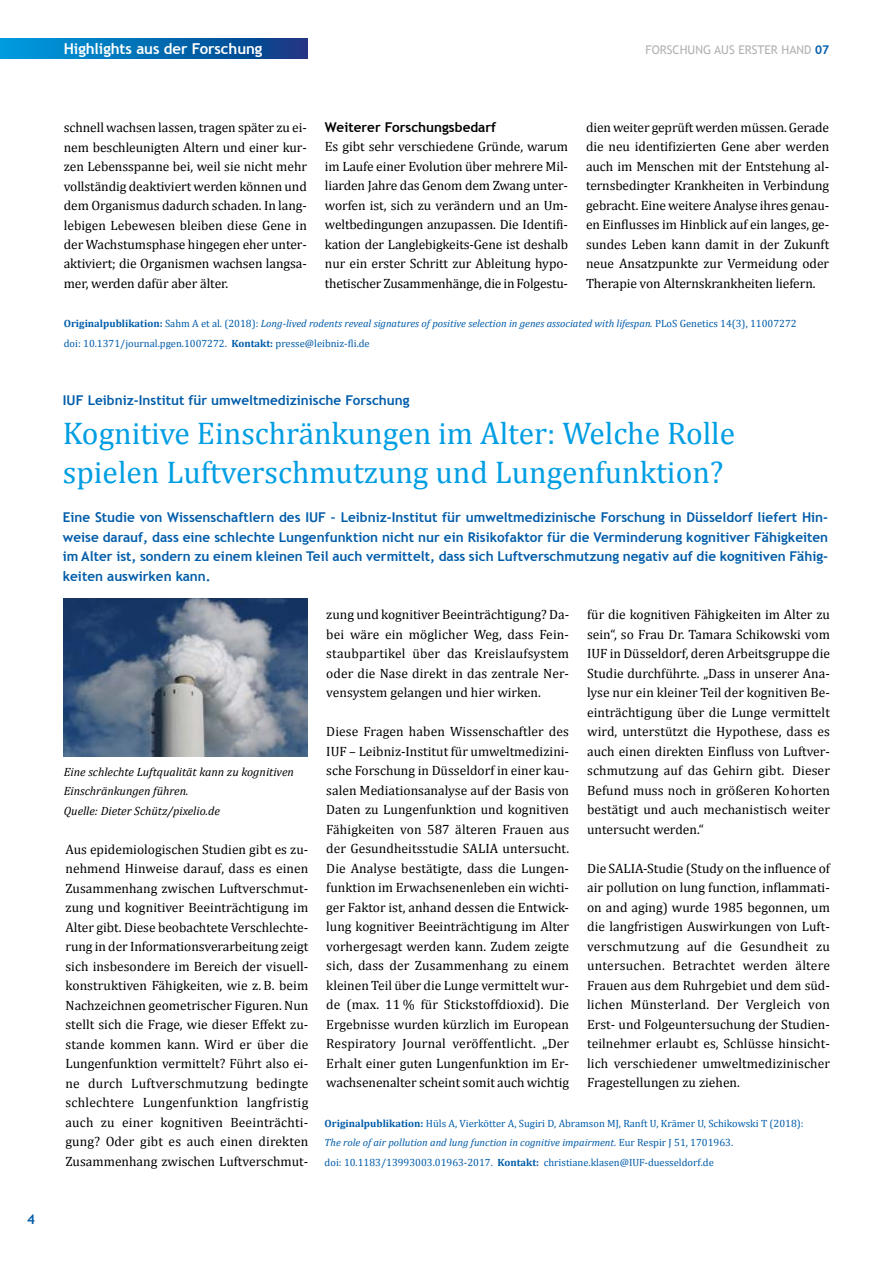
<style>
.page{position:relative;width:893px;height:1263px;background:#fff}
.page>*{position:absolute;margin:0;border:0;box-sizing:border-box;transform-origin:0 0}
.t1{font:31.5px/39px "Cambria";color:#009ee3}
.t2{font:700 15px "Trebuchet MS";letter-spacing:-.005em;color:#fff}
.t3{font:13.5px/19.5px "Cambria";letter-spacing:-.005em;color:#000;text-align:justify}
.t4{font:700 13.5px/19.5px "Trebuchet MS";color:#005ca9;text-align:justify}
.t5{font:700 13.5px "Trebuchet MS";color:#000}
.t6{font:italic 12px/19.5px "Cambria";color:#000}
.t7{font:12px "Trebuchet MS";color:#b1b2b3}
.t8{font:10.5px/19.5px "Cambria";color:#005ca9}
.s1{font-weight:700;color:#005ca9}
.s2{font-weight:700}
.s3{font-style:italic}
</style>
<div class="page">
<svg style="left:0;top:39px;width:308px;height:20px;background:#036bb1"></svg>
<img style="left:64px;top:599px;width:243px;height:157px">
<p class="t4" style="left:27px;top:1209px;width:9px">4</p>
<p class="t2" style="left:64px;top:39px;width:200px">Highlights aus der Forschung</p>
<p class="t7" style="left:645px;top:42px;width:185px">FORSCHUNG AUS ERSTER HAND <span class="s1">07</span></p>
<p class="t3" style="left:64px;top:118px;width:245px">schnell wachsen lassen, tragen später zu ei&shy;nem beschleunigten Altern und einer kur&shy;zen Lebensspanne bei, weil sie nicht mehr vollständig deaktiviert werden können und dem Organismus dadurch schaden. In lang&shy;lebigen Lebewesen bleiben diese Gene in der Wachstumsphase hingegen eher unter&shy;aktiviert; die Organismen wachsen langsa&shy;mer, werden dafür aber älter.</p>
<p class="t5" style="left:325px;top:119px;width:173px">Weiterer Forschungsbedarf</p>
<p class="t3" style="left:325px;top:137px;width:245px">Es gibt sehr verschiedene Gründe, warum im Laufe einer Evolution über mehrere Mil&shy;liarden Jahre das Genom dem Zwang unter&shy;worfen ist, sich zu verändern und an Um&shy;weltbedingungen anzupassen. Die Identifi&shy;kation der Langlebigkeits-Gene ist deshalb nur ein erster Schritt zur Ableitung hypo&shy;thetischer Zusammenhänge, die in Folgestu-</p>
<p class="t3" style="left:586px;top:117px;width:245px">dien weiter geprüft werden müssen. Gerade die neu identifizierten Gene aber werden auch im Menschen mit der Entstehung al&shy;ternsbedingter Krankheiten in Verbindung gebracht. Eine weitere Analyse ihres genau&shy;en Einflusses im Hinblick auf ein langes, ge&shy;sundes Leben kann damit in der Zukunft neue Ansatzpunkte zur Vermeidung oder Therapie von Alternskrankheiten liefern.</p>
<p class="t8" style="left:64px;top:314px;width:734px"><span class="s2">Originalpublikation:</span> Sahm A et al. (2018): <span class="s3">Long-lived rodents reveal signatures of positive selection in genes associated with lifespan.</span> PLoS Genetics 14(3), 11007272 doi: 10.1371/journal.pgen.1007272. <span class="s2">Kontakt:</span> presse@leibniz-fli.de</p>
<p class="t4" style="left:63px;top:390px;width:348px">IUF Leibniz-Institut für umweltmedizinische Forschung</p>
<h1 class="t1" style="left:63px;top:414px;width:674px">Kognitive Einschränkungen im Alter: Welche Rolle spielen Luftverschmutzung und Lungenfunktion?</h1>
<p class="t4" style="left:63px;top:507px;width:767px">Eine Studie von Wissenschaftlern des IUF – Leibniz-Institut für umweltmedizinische Forschung in Düsseldorf liefert Hin&shy;weise darauf, dass eine schlechte Lungenfunktion nicht nur ein Risikofaktor für die Verminderung kognitiver Fähigkeiten im Alter ist, sondern zu einem kleinen Teil auch vermittelt, dass sich Luftverschmutzung negativ auf die kognitiven Fähig&shy;keiten auswirken kann.</p>
<p class="t6" style="left:64px;top:761px;width:232px">Eine schlechte Luftqualität kann zu kognitiven<br>Einschränkungen führen.<br>Quelle: Dieter Schütz/pixelio.de</p>
<p class="t3" style="left:65px;top:839px;width:244px">Aus epidemiologischen Studien gibt es zu&shy;nehmend Hinweise darauf, dass es einen Zusammenhang zwischen Luftverschmut&shy;zung und kognitiver Beeinträchtigung im Alter gibt. Diese beobachtete Verschlechte&shy;rung in der Informationsverarbeitung zeigt sich insbesondere im Bereich der visuell&shy;konstruktiven Fähigkeiten, wie z. B. beim Nachzeichnen geometrischer Figuren. Nun stellt sich die Frage, wie dieser Effekt zu&shy;stande kommen kann. Wird er über die Lungenfunktion vermittelt? Führt also ei&shy;ne durch Luftverschmutzung bedingte schlechtere Lungenfunktion langfristig auch zu einer kognitiven Beeinträchti&shy;gung? Oder gibt es auch einen direkten Zusammenhang zwischen Luftverschmut-</p>
<p class="t3" style="left:587px;top:605px;width:244px">für die kognitiven Fähigkeiten im Alter zu sein“, so Frau Dr. Tamara Schikowski vom IUF in Düsseldorf, deren Arbeitsgruppe die Studie durchführte. „Dass in unserer Ana&shy;lyse nur ein kleiner Teil der kognitiven Be&shy;einträchtigung über die Lunge vermittelt wird, unterstützt die Hypothese, dass es auch einen direkten Einfluss von Luftver&shy;schmutzung auf das Gehirn gibt. Dieser Befund muss noch in größeren Kohorten bestätigt und auch mechanistisch weiter untersucht werden.“</p>
<p class="t3" style="left:587px;top:858px;width:244px">Die SALIA-Studie (Study on the influence of air pollution on lung function, inflammati&shy;on and aging) wurde 1985 begonnen, um die langfristigen Auswirkungen von Luft&shy;verschmutzung auf die Gesundheit zu untersuchen. Betrachtet werden ältere Frauen aus dem Ruhrgebiet und dem süd&shy;lichen Münsterland. Der Vergleich von Erst- und Folgeuntersuchung der Studien&shy;teilnehmer erlaubt es, Schlüsse hinsicht&shy;lich verschiedener umweltmedizinischer Fragestellungen zu ziehen.</p>
<p class="t8" style="left:325px;top:1113px;width:481px"><span class="s2">Originalpublikation:</span> Hüls A, Vierkötter A, Sugiri D, Abramson MJ, Ranft U, Krämer U, Schikowski T (2018):<br><span class="s3">The role of air pollution and lung function in cognitive impairment.</span> Eur Respir J 51, 1701963.<br>doi: 10.1183/13993003.01963-2017. <span class="s2">Kontakt:</span> christiane.klasen@IUF-duesseldorf.de</p>
<p class="t3" style="left:326px;top:605px;width:244px">zung und kognitiver Beeinträchtigung? Da&shy;bei wäre ein möglicher Weg, dass Fein&shy;staubpartikel über das Kreislaufsystem oder die Nase direkt in das zentrale Ner&shy;vensystem gelangen und hier wirken.</p>
<p class="t3" style="left:326px;top:722px;width:244px">Diese Fragen haben Wissenschaftler des IUF – Leibniz-Institut für umweltmedizini&shy;sche Forschung in Düsseldorf in einer kau&shy;salen Mediationsanalyse auf der Basis von Daten zu Lungenfunktion und kognitiven Fähigkeiten von 587 älteren Frauen aus der Gesundheitsstudie SALIA untersucht.<br>Die Analyse bestätigte, dass die Lungen&shy;funktion im Erwachsenenleben ein wichti&shy;ger Faktor ist, anhand dessen die Entwick&shy;lung kognitiver Beeinträchtigung im Alter vorhergesagt werden kann. Zudem zeigte sich, dass der Zusammenhang zu einem kleinen Teil über die Lunge vermittelt wur&shy;de (max. 11 % für Stickstoffdioxid). Die Ergebnisse wurden kürzlich im European Respiratory Journal veröffentlicht. „Der Erhalt einer guten Lungenfunktion im Er&shy;wachsenenalter scheint somit auch wichtig</p>
</div>
